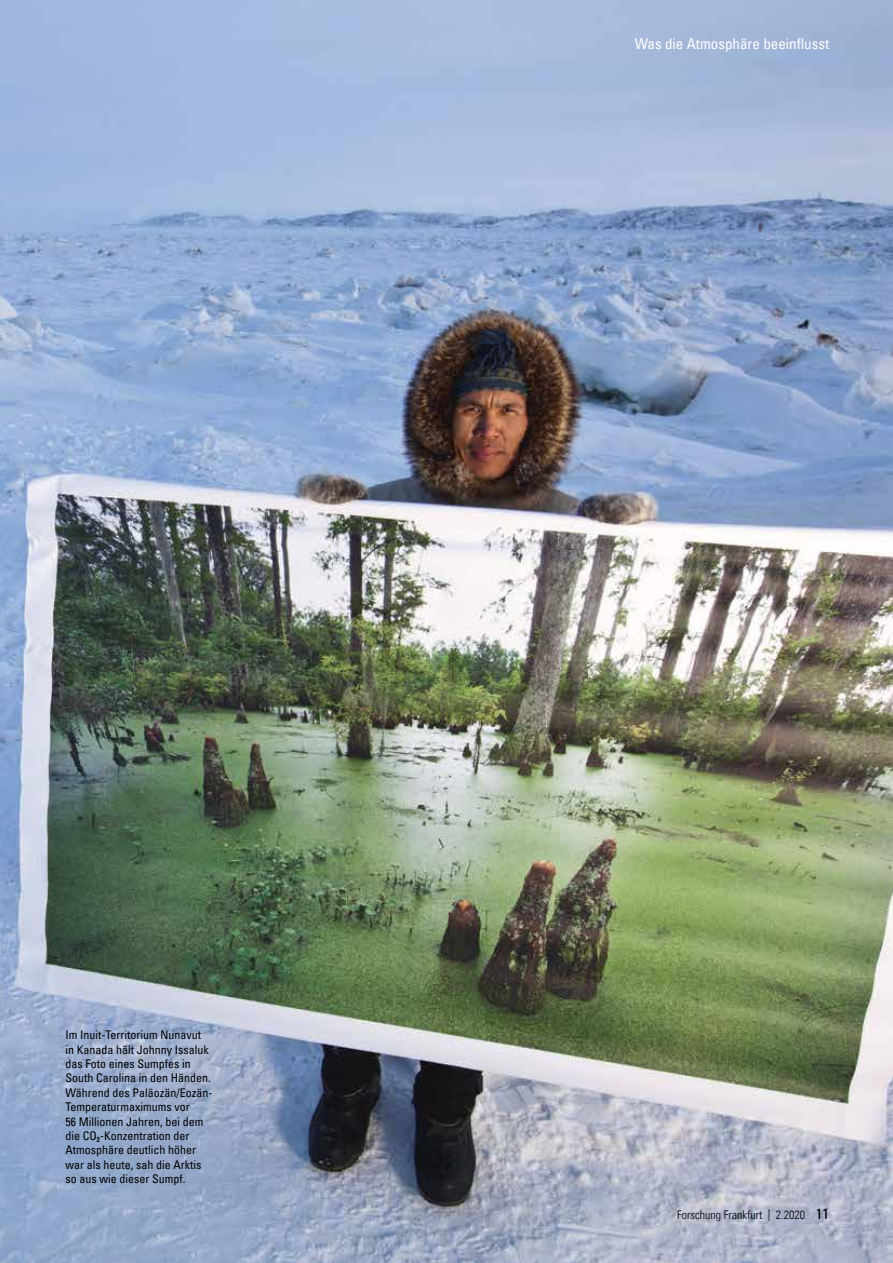
<style>
.page{position:relative;width:893px;height:1263px;background:#fff}
.page>*{position:absolute;margin:0;border:0;box-sizing:border-box;transform-origin:0 0}
.t1{font:condensed 15px "Univers Com 57";color:#fff}
.t2{font:condensed 12px/14.4px "Univers Com 57";color:#000}
.t3{font:12px "Univers Com 47 Light Cond";color:#000}
.s1{font-family:"Univers Com 57";font-stretch:condensed;font-size:15px}
</style>
<div class="page">
<img style="left:0;top:0;width:893px;height:1263px">
<p class="t2" style="left:66px;top:1027px;width:148px">Im Inuit-Territorium Nunavut in Kanada hält Johnny Issaluk das Foto eines Sumpfes in<br>South Carolina in den Händen.<br>Während des Paläozän/Eozän-<br>Temperaturmaximums vor<br>56 Millionen Jahren, bei dem die CO<sub>2</sub>-Konzentration der<br>Atmosphäre deutlich höher war als heute, sah die Arktis so aus wie dieser Sumpf.</p>
<p class="t1" style="left:635px;top:34px;width:196px">Was die Atmosphäre beeinflusst</p>
<p class="t3" style="left:677px;top:1208px;width:153px">Forschung Frankfurt | 2.2020 <span class="s1">11</span></p>
</div>
